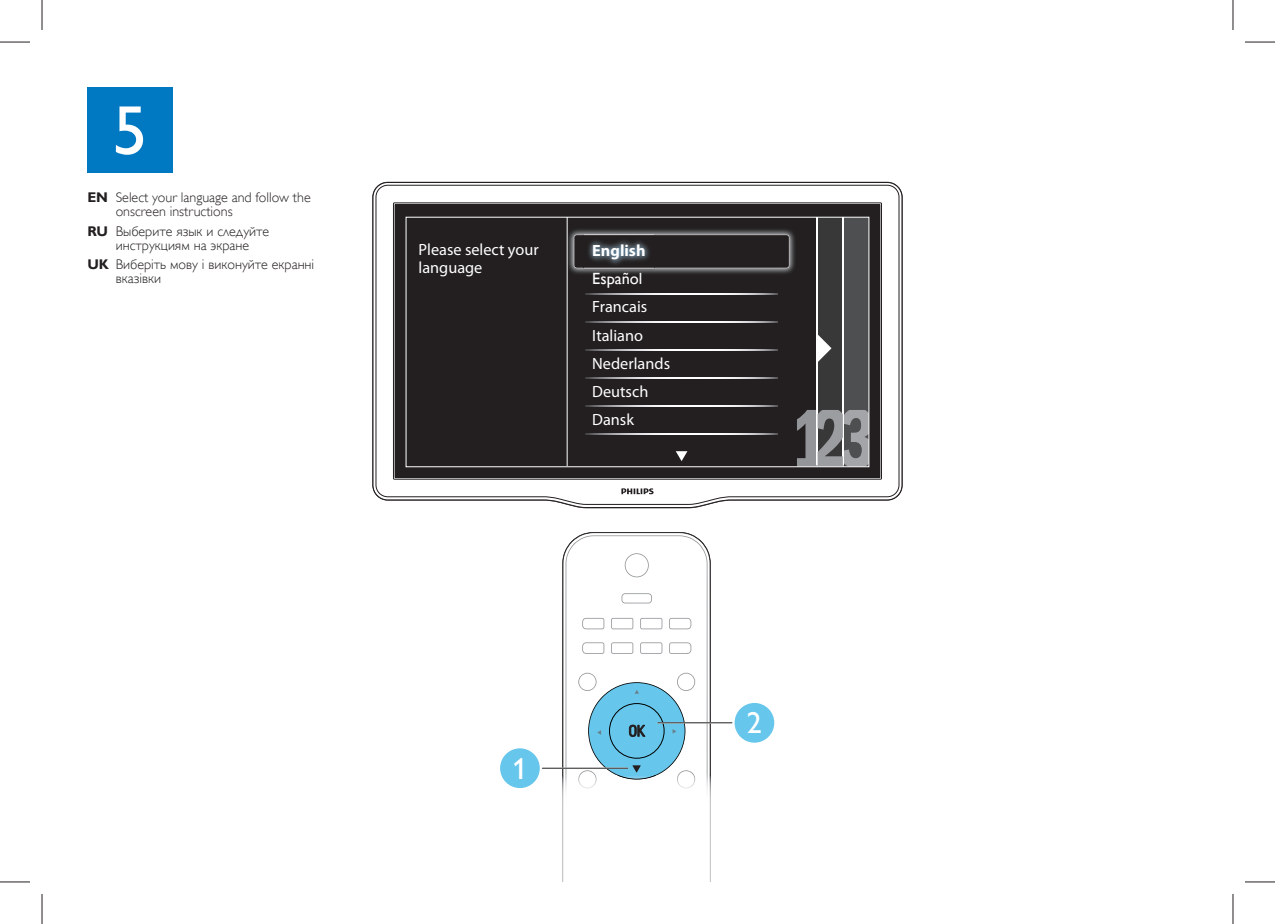
<style>
.page{position:relative;width:1275px;height:924px;background:#fff}
.page>*{position:absolute;margin:0;border:0;box-sizing:border-box;transform-origin:0 0}
.t1{font:70px "Gill Sans Alt One WGL";color:#fff}
.t2{font:30px "Gill Sans Alt One WGL";color:#fff}
.t3{font:16.2px/28px "Myriad Pro";color:#fff}
.t4{font:700 16.2px "Myriad Pro";color:#fff}
.t5{font:16.2px "Gill Sans Alt One WGL";color:#fff}
.t6{font:14px/14px "Gill Sans Alt One WGL Light";color:#231f20}
.s1{font-family:"Gill Sans Alt One WGL";font-weight:700}
</style>
<div class="page">
<svg style="left:562px;top:532px;width:148px;height:242px"></svg>
<svg style="left:565px;top:535px;width:142px;height:239px"></svg>
<img style="left:710px;top:774px;width:1px;height:107px">
<img style="left:562px;top:774px;width:148px;height:107px">
<img style="left:565px;top:774px;width:142px;height:107px">
<img style="left:677px;top:774px;width:18px;height:14px">
<img style="left:578px;top:774px;width:18px;height:14px">
<img style="left:583px;top:809px;width:25px;height:72px">
<img style="left:665px;top:809px;width:25px;height:72px">
<img style="left:626px;top:837px;width:21px;height:21px">
<svg style="left:372px;top:182px;width:530px;height:326px"></svg>
<svg style="left:375px;top:184px;width:524px;height:321px"></svg>
<div style="left:394px;top:204px;width:486px;height:274px;background:#231f20"></div>
<svg style="left:621px;top:488px;width:32px;height:6px"></svg>
<svg style="left:567px;top:218px;width:211px;height:247px"></svg>
<svg style="left:585px;top:293px;width:193px;height:1px"></svg>
<svg style="left:585px;top:321px;width:193px;height:1px"></svg>
<svg style="left:585px;top:349px;width:193px;height:1px"></svg>
<svg style="left:585px;top:377px;width:193px;height:1px"></svg>
<svg style="left:585px;top:405px;width:193px;height:1px"></svg>
<svg style="left:585px;top:433px;width:193px;height:1px"></svg>
<img style="left:567px;top:226px;width:228px;height:51px">
<svg style="left:574px;top:234px;width:215px;height:34px"></svg>
<hr style="left:566px;top:217px;width:1px;height:249px;background:#fff">
<svg style="left:675px;top:451px;width:12px;height:10px"></svg>
<img style="left:584px;top:268px;width:70px;height:1px">
<img style="left:584px;top:234px;width:70px;height:34px">
<svg style="left:797px;top:217px;width:73px;height:249px"></svg>
<div style="left:405px;top:216px;width:464px;height:251px;border:1px solid #fff"></div>
<div style="left:393px;top:202px;width:489px;height:277px;border:1px solid #231f20"></div>
<div style="left:87px;top:88px;width:85px;height:85px;background:#0079c2"></div>
<hr style="left:542px;top:767px;width:86px;height:1px;background:#231f20">
<div style="left:500px;top:748px;width:40px;height:39px;background:#66c6eb;border-radius:50%"></div>
<hr style="left:658px;top:721px;width:73px;height:2px;background:#fff">
<hr style="left:657px;top:722px;width:75px;height:1px;background:#231f20">
<div style="left:734px;top:702px;width:40px;height:40px;background:#66c6eb;border-radius:50%"></div>
<hr style="left:0;top:42px;width:30px;height:1px;background:#231f20">
<hr style="left:1245px;top:42px;width:30px;height:1px;background:#231f20">
<hr style="left:0;top:881px;width:30px;height:1px;background:#231f20">
<hr style="left:1245px;top:881px;width:30px;height:1px;background:#231f20">
<hr style="left:42px;top:0;width:1px;height:30px;background:#231f20">
<hr style="left:42px;top:893px;width:1px;height:30px;background:#231f20">
<hr style="left:1232px;top:0;width:1px;height:30px;background:#231f20">
<hr style="left:1232px;top:893px;width:1px;height:30px;background:#231f20">
<h1 class="t1" style="left:112px;top:89px;width:36px">5</h1>
<p class="t6" style="left:116px;top:190px;width:196px;text-indent:-28px"><span class="s1">EN</span> Select your language and follow the onscreen instructions</p>
<p class="t6" style="left:87px;top:224px;width:183px;text-align:center"><span class="s1">RU</span> Выберите язык и следуйте инструкциям на экране</p>
<p class="t6" style="left:116px;top:257px;width:200px;text-indent:-28px"><span class="s1">UK</span> Виберіть мову і виконуйте екранні вказівки</p>
<p class="t3" style="left:418px;top:241px;width:122px;line-height:18px">Please select your language</p>
<p class="t4" style="left:592px;top:241px;width:55px">English</p>
<p class="t5" style="left:592px;top:269px;width:52px">Español</p>
<p class="t3" style="left:592px;top:294px;width:79px">Francais<br>Italiano<br>Nederlands<br>Deutsch<br>Dansk</p>
<h2 class="t2" style="left:512px;top:750px;width:16px">1</h2>
<h2 class="t2" style="left:747px;top:705px;width:16px">2</h2>
</div>
